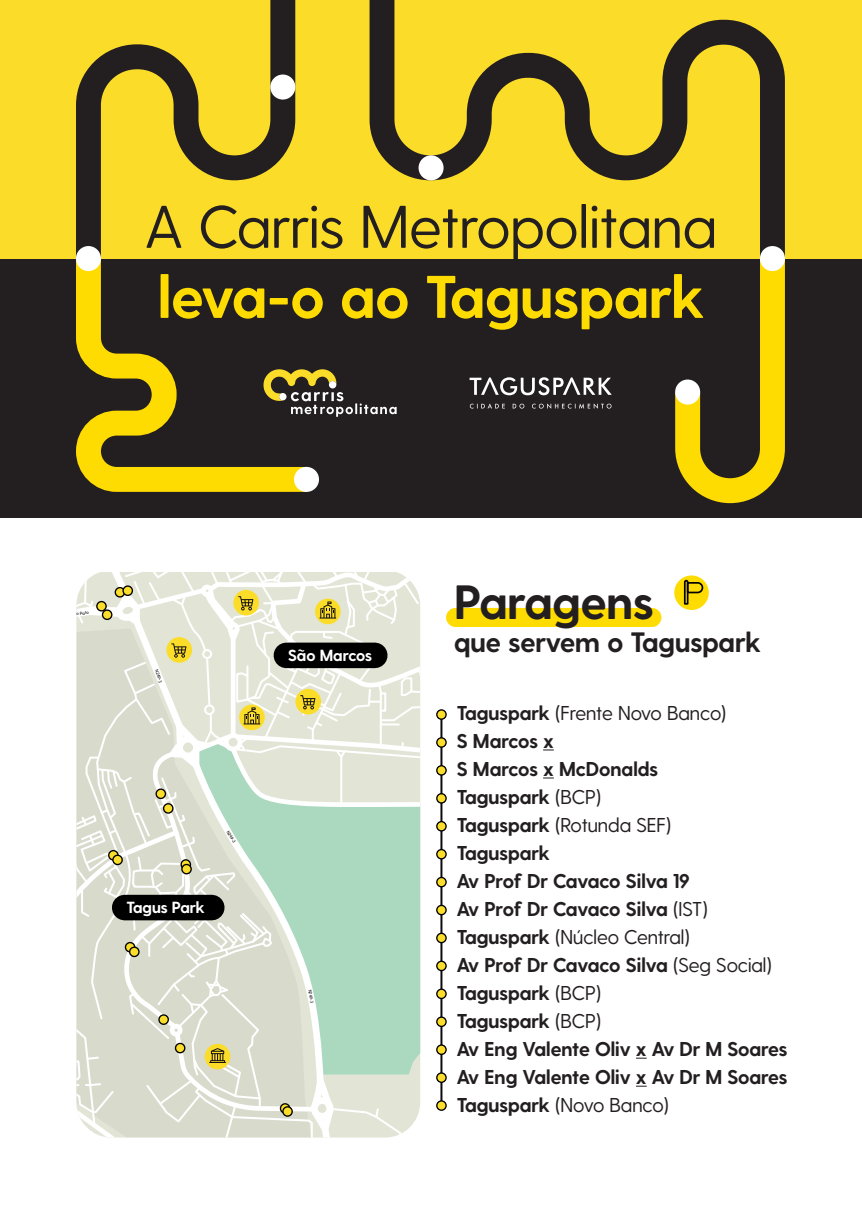
<style>
.page{position:relative;width:862px;height:1214px;background:#fff}
.page>*{position:absolute;margin:0;border:0;box-sizing:border-box;transform-origin:0 0}
.t1{font:60px "Greycliff CF";color:#231f20}
.t2{font:700 60px "Greycliff CF";color:#ffdc01}
.t3{font:700 48px "Greycliff CF";color:#231f20}
.t4{font:700 28px "Greycliff CF";color:#231f20}
.t5{font:700 20px/28px "Greycliff CF";color:#231f20}
.t6{font:700 16px "Greycliff CF";color:#fff}
.t7{font:500 4.4px "Greycliff CF";color:#000}
.s1{font-weight:400}
</style>
<div class="page">
<div style="left:0;top:0;width:862px;height:259px;background:#fbdd29"></div>
<div style="left:0;top:258px;width:862px;height:259px;background:#231f20"></div>
<div style="left:446px;top:608px;width:215px;height:19px;background:#ffdc01;border-radius:10px"></div>
<div style="left:674px;top:575px;width:35px;height:35px;background:#ffdc01;border-radius:50%"></div>
<svg style="left:683px;top:579px;width:21px;height:26px"></svg>
<svg style="left:76px;top:572px;width:344px;height:565px;background:#d0daca"></svg>
<svg style="left:102px;top:610px;width:10px;height:9px"></svg>
<div style="left:102px;top:609px;width:10px;height:11px;border:1px solid #000;border-radius:50%"></div>
<svg style="left:156px;top:789px;width:9px;height:9px"></svg>
<div style="left:155px;top:788px;width:11px;height:11px;border:1px solid #000;border-radius:50%"></div>
<div style="left:164px;top:803px;width:9px;height:10px;background:#fbdd2b;border-radius:50%"></div>
<div style="left:163px;top:803px;width:11px;height:10px;border:1px solid #000;border-radius:50%"></div>
<svg style="left:181px;top:859px;width:9px;height:10px"></svg>
<div style="left:180px;top:859px;width:11px;height:10px;border:1px solid #000;border-radius:50%"></div>
<svg style="left:182px;top:864px;width:9px;height:9px"></svg>
<div style="left:181px;top:863px;width:11px;height:11px;border:1px solid #000;border-radius:50%"></div>
<svg style="left:125px;top:942px;width:10px;height:9px"></svg>
<div style="left:125px;top:941px;width:10px;height:11px;border:1px solid #000;border-radius:50%"></div>
<svg style="left:130px;top:947px;width:9px;height:9px"></svg>
<div style="left:129px;top:946px;width:11px;height:11px;border:1px solid #000;border-radius:50%"></div>
<svg style="left:109px;top:850px;width:9px;height:9px"></svg>
<div style="left:108px;top:849px;width:11px;height:11px;border:1px solid #000;border-radius:50%"></div>
<svg style="left:113px;top:855px;width:9px;height:9px"></svg>
<div style="left:112px;top:854px;width:11px;height:11px;border:1px solid #000;border-radius:50%"></div>
<svg style="left:159px;top:1014px;width:9px;height:10px"></svg>
<div style="left:158px;top:1014px;width:11px;height:10px;border:1px solid #000;border-radius:50%"></div>
<svg style="left:175px;top:1043px;width:10px;height:9px"></svg>
<div style="left:175px;top:1042px;width:10px;height:11px;border:1px solid #000;border-radius:50%"></div>
<svg style="left:280px;top:1103px;width:10px;height:9px"></svg>
<div style="left:280px;top:1102px;width:10px;height:11px;border:1px solid #000;border-radius:50%"></div>
<svg style="left:283px;top:1106px;width:9px;height:9px"></svg>
<div style="left:282px;top:1105px;width:11px;height:11px;border:1px solid #000;border-radius:50%"></div>
<div style="left:97px;top:601px;width:9px;height:9px;background:#fbdd2b;border-radius:50%"></div>
<div style="left:96px;top:601px;width:11px;height:10px;border:1px solid #000;border-radius:50%"></div>
<div style="left:115px;top:587px;width:10px;height:10px;background:#fbdd2b;border-radius:50%"></div>
<div style="left:115px;top:587px;width:10px;height:10px;border:1px solid #000;border-radius:50%"></div>
<svg style="left:123px;top:586px;width:9px;height:9px"></svg>
<div style="left:122px;top:585px;width:11px;height:11px;border:1px solid #000;border-radius:50%"></div>
<hr style="left:440px;top:714px;width:2px;height:391px;background:#0f0a10">
<svg style="left:437px;top:709px;width:9px;height:10px"></svg>
<div style="left:436px;top:709px;width:11px;height:10px;border:1px solid #000;border-radius:50%"></div>
<svg style="left:437px;top:737px;width:9px;height:10px"></svg>
<div style="left:436px;top:737px;width:11px;height:10px;border:1px solid #000;border-radius:50%"></div>
<svg style="left:437px;top:765px;width:9px;height:10px"></svg>
<div style="left:436px;top:765px;width:11px;height:10px;border:1px solid #000;border-radius:50%"></div>
<svg style="left:437px;top:793px;width:9px;height:9px"></svg>
<div style="left:436px;top:793px;width:11px;height:10px;border:1px solid #000;border-radius:50%"></div>
<svg style="left:437px;top:821px;width:9px;height:9px"></svg>
<div style="left:436px;top:820px;width:11px;height:11px;border:1px solid #000;border-radius:50%"></div>
<svg style="left:437px;top:849px;width:9px;height:9px"></svg>
<div style="left:436px;top:848px;width:11px;height:11px;border:1px solid #000;border-radius:50%"></div>
<svg style="left:437px;top:877px;width:9px;height:9px"></svg>
<div style="left:436px;top:876px;width:11px;height:11px;border:1px solid #000;border-radius:50%"></div>
<svg style="left:437px;top:905px;width:9px;height:9px"></svg>
<div style="left:436px;top:904px;width:11px;height:11px;border:1px solid #000;border-radius:50%"></div>
<svg style="left:437px;top:933px;width:9px;height:9px"></svg>
<div style="left:436px;top:932px;width:11px;height:11px;border:1px solid #000;border-radius:50%"></div>
<svg style="left:437px;top:961px;width:9px;height:9px"></svg>
<div style="left:436px;top:960px;width:11px;height:11px;border:1px solid #000;border-radius:50%"></div>
<svg style="left:437px;top:989px;width:9px;height:9px"></svg>
<div style="left:436px;top:988px;width:11px;height:11px;border:1px solid #000;border-radius:50%"></div>
<svg style="left:437px;top:1017px;width:9px;height:9px"></svg>
<div style="left:436px;top:1016px;width:11px;height:10px;border:1px solid #000;border-radius:50%"></div>
<svg style="left:437px;top:1044px;width:9px;height:10px"></svg>
<div style="left:436px;top:1044px;width:11px;height:10px;border:1px solid #000;border-radius:50%"></div>
<svg style="left:437px;top:1072px;width:9px;height:10px"></svg>
<div style="left:436px;top:1072px;width:11px;height:10px;border:1px solid #000;border-radius:50%"></div>
<svg style="left:437px;top:1100px;width:9px;height:10px"></svg>
<div style="left:436px;top:1100px;width:11px;height:10px;border:1px solid #000;border-radius:50%"></div>
<svg style="left:469px;top:377px;width:143px;height:18px"></svg>
<svg style="left:470px;top:403px;width:141px;height:6px"></svg>
<svg style="left:331px;top:372px;width:66px;height:45px"></svg>
<div style="left:329px;top:381px;width:7px;height:7px;background:#fff;border-radius:50%"></div>
<svg style="left:76px;top:0;width:709px;height:259px"></svg>
<svg style="left:64px;top:234px;width:267px;height:258px"></svg>
<svg style="left:663px;top:234px;width:134px;height:270px"></svg>
<div style="left:294px;top:467px;width:25px;height:25px;background:#fff;border-radius:50%"></div>
<div style="left:675px;top:379px;width:25px;height:25px;background:#fff;border-radius:50%"></div>
<div style="left:760px;top:246px;width:25px;height:25px;background:#fff;border-radius:50%"></div>
<div style="left:76px;top:246px;width:25px;height:25px;background:#fff;border-radius:50%"></div>
<div style="left:418px;top:155px;width:25px;height:25px;background:#fff;border-radius:50%"></div>
<div style="left:270px;top:74px;width:25px;height:26px;background:#fff;border-radius:50%"></div>
<h1 class="t1" style="left:145px;top:191px;width:573px">A Carris Metropolitana</h1>
<h1 class="t2" style="left:158px;top:261px;width:548px">leva-o ao Taguspark</h1>
<p class="t7" style="left:159px;top:668px;width:15px;rotate:72deg">N249-3</p>
<p class="t6" style="left:288px;top:645px;width:85px">São Marcos</p>
<p class="t7" style="left:230px;top:829px;width:15px;rotate:60deg">N249-3</p>
<p class="t6" style="left:127px;top:897px;width:80px">Tagus Park</p>
<p class="t7" style="left:312px;top:988px;width:15px;rotate:80deg">N249-3</p>
<h2 class="t3" style="left:454px;top:573px;width:201px">Paragens</h2>
<h3 class="t4" style="left:454px;top:625px;width:308px">que servem o Taguspark</h3>
<p class="t5" style="left:457px;top:699px;width:332px">Taguspark <span class="s1">(Frente Novo Banco)<br></span>S Marcos x<br>S Marcos x McDonalds<br>Taguspark <span class="s1">(BCP)<br></span>Taguspark <span class="s1">(Rotunda SEF)<br></span>Taguspark<br>Av Prof Dr Cavaco Silva 19<br>Av Prof Dr Cavaco Silva <span class="s1">(IST)<br></span>Taguspark <span class="s1">(Núcleo Central)<br></span>Av Prof Dr Cavaco Silva <span class="s1">(Seg Social)<br></span>Taguspark <span class="s1">(BCP)<br></span>Taguspark <span class="s1">(BCP)<br></span>Av Eng Valente Oliv x Av Dr M Soares<br>Av Eng Valente Oliv x Av Dr M Soares<br>Taguspark <span class="s1">(Novo Banco)</span></p>
</div>
